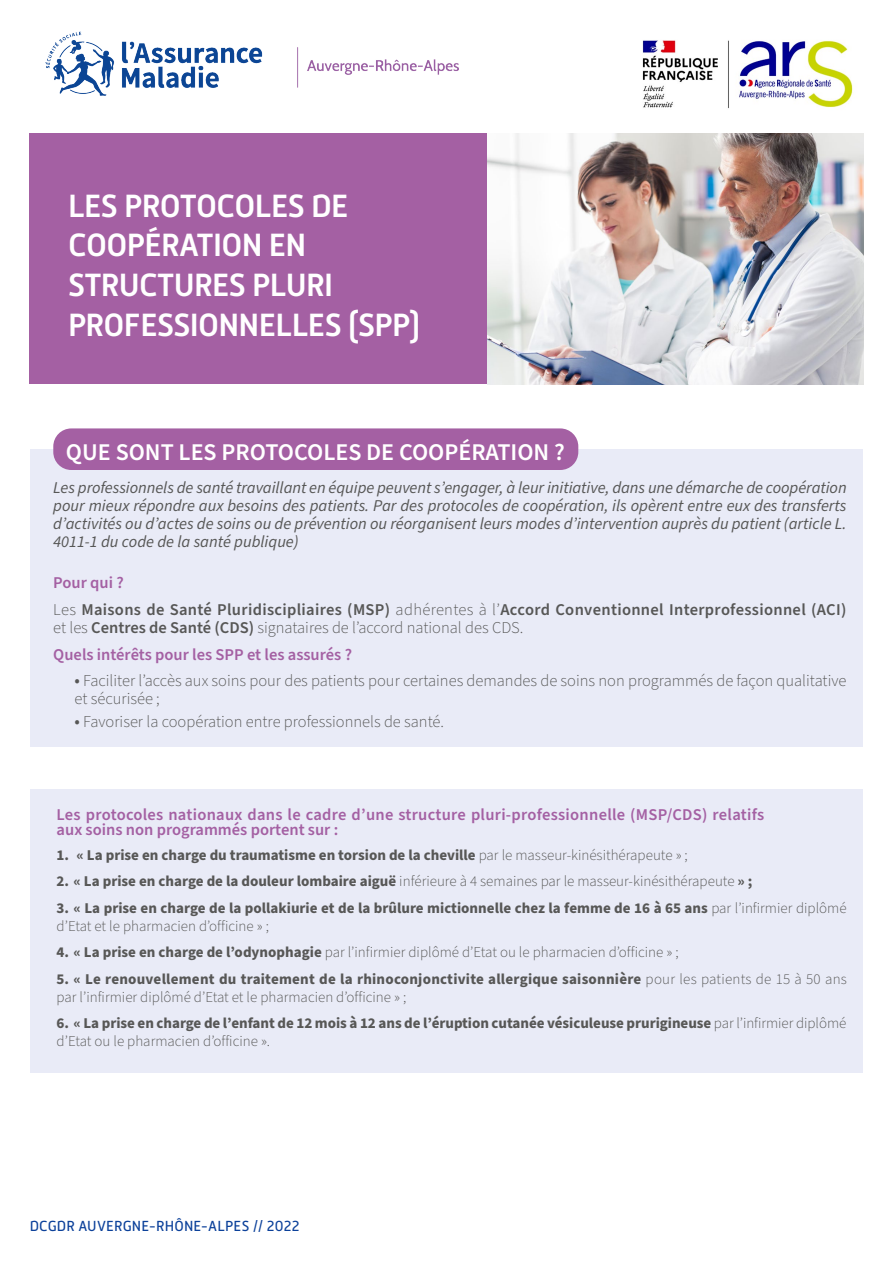
<style>
.page{position:relative;width:893px;height:1263px;background:#fff}
.page>*{position:absolute;margin:0;border:0;box-sizing:border-box;transform-origin:0 0}
.t1{font:500 33px/39.6px "Mic 32 New";letter-spacing:-.02em;color:#fff}
.t2{font:600 24px "Source Sans Pro";color:#fff}
.t3{font:italic 16.5px/18px "Source Sans Pro";color:#575756;text-align:justify}
.t4{font:300 16.5px/26.7px "Source Sans Pro";color:#575756}
.t5{font:600 16.5px/15px "Source Sans Pro";letter-spacing:.015em;color:#a460a3}
.t6{font:600 16.5px/26.5px "Source Sans Pro";letter-spacing:.02em;color:#575756}
.t7{font:700 15px/18px "Source Sans Pro";color:#575756}
.t8{font:300 15px/18px "Source Sans Pro";color:#575756}
.t9{font:15px "Mic 32 New";letter-spacing:.01em;color:#0c419a}
.s1{color:#a460a3}
.s2{font-weight:300}
.s3{font-weight:600}
.s4{font-weight:600;color:#a460a3}
.s5{font-weight:400;font-size:18px}
.s6{font-weight:700}
</style>
<div class="page">
<div style="left:30px;top:133px;width:833px;height:251px;background:#a460a3"></div>
<div style="left:30px;top:449px;width:833px;height:297px;background:#e9ebf7"></div>
<div style="left:30px;top:789px;width:833px;height:284px;background:#e9ebf7"></div>
<div style="left:53px;top:428px;width:525px;height:42px;background:#a460a3;border-radius:18px"></div>
<img style="left:487px;top:133px;width:376px;height:251px">
<img style="left:45px;top:31px;width:808px;height:78px">
<div style="left:115px;top:92px;width:187px;height:19px;background:#fff"></div>
<h1 class="t1" style="left:68px;top:186px;width:354px">LES PROTOCOLES DE<br>COOPÉRATION EN<br>STRUCTURES PLURI<br>PROFESSIONNELLES (SPP)</h1>
<h2 class="t2" style="left:66px;top:436px;width:500px">QUE SONT LES PROTOCOLES DE COOPÉRATION ?</h2>
<p class="t3" style="left:53px;top:479px;width:795px">Les professionnels de santé travaillant en équipe peuvent s’engager, à leur initiative, dans une démarche de coopération pour mieux répondre aux besoins des patients. Par des protocoles de coopération, ils opèrent entre eux des transferts d’activités ou d’actes de soins ou de prévention ou réorganisent leurs modes d’intervention auprès du patient (article L.<br>4011-1 du code de la santé publique)</p>
<p class="t6" style="left:53px;top:570px;width:795px"><span class="s1">Pour qui ?<br></span><span class="s2">Les</span> Maisons de Santé Pluridiscipliaires (MSP) <span class="s2">adhérentes à l’</span>Accord Conventionnel Interprofessionnel (ACI)</p>
<p class="t4" style="left:53px;top:615px;width:472px">et les <span class="s3">Centres de Santé (CDS)</span> signataires de l’accord national des CDS.<br><span class="s4">Quels intérêts pour les SPP et les assurés ?</span></p>
<p class="t4" style="left:75px;top:672px;width:773px;line-height:18px"><span class="s5">•</span> Faciliter l’accès aux soins pour des patients pour certaines demandes de soins non programmés de façon qualitative et sécurisée ;</p>
<p class="t4" style="left:75px;top:708px;width:371px"><span class="s5">•</span> Favoriser la coopération entre professionnels de santé.</p>
<p class="t5" style="left:57px;top:808px;width:709px">Les protocoles nationaux dans le cadre d’une structure pluri-professionnelle (MSP/CDS) relatifs aux soins non programmés portent sur :</p>
<p class="t7" style="left:57px;top:846px;width:633px">1. « La prise en charge du traumatisme en torsion de la cheville <span class="s2">par le masseur-kinésithérapeute » ;</span></p>
<p class="t8" style="left:57px;top:873px;width:697px"><span class="s6">2. « La prise en charge de la douleur lombaire aiguë</span> inférieure à 4 semaines par le masseur-kinésithérapeute <span class="s6">» ;</span></p>
<p class="t7" style="left:57px;top:899px;width:791px">3. « La prise en charge de la pollakiurie et de la brûlure mictionnelle chez la femme de 16 à 65 ans <span class="s2">par l’infirmier diplômé d’Etat et le pharmacien d’officine » ;</span></p>
<p class="t8" style="left:57px;top:944px;width:624px"><span class="s6">4. « La prise en charge de l’odynophagie</span> par l’infirmier diplômé d’Etat ou le pharmacien d’officine » ;</p>
<p class="t8" style="left:57px;top:970px;width:792px"><span class="s6">5. « Le renouvellement du traitement de la rhinoconjonctivite allergique saisonnière</span> pour les patients de 15 à 50 ans par l’infirmier diplômé d’Etat et le pharmacien d’officine » ;</p>
<p class="t7" style="left:57px;top:1015px;width:791px">6. « La prise en charge de l’enfant de 12 mois à 12 ans de l’éruption cutanée vésiculeuse prurigineuse <span class="s2">par l’infirmier diplômé d’Etat ou le pharmacien d’officine ».</span></p>
<p class="t9" style="left:30px;top:1217px;width:272px">DCGDR AUVERGNE-RHÔNE-ALPES // 2022</p>
</div>
